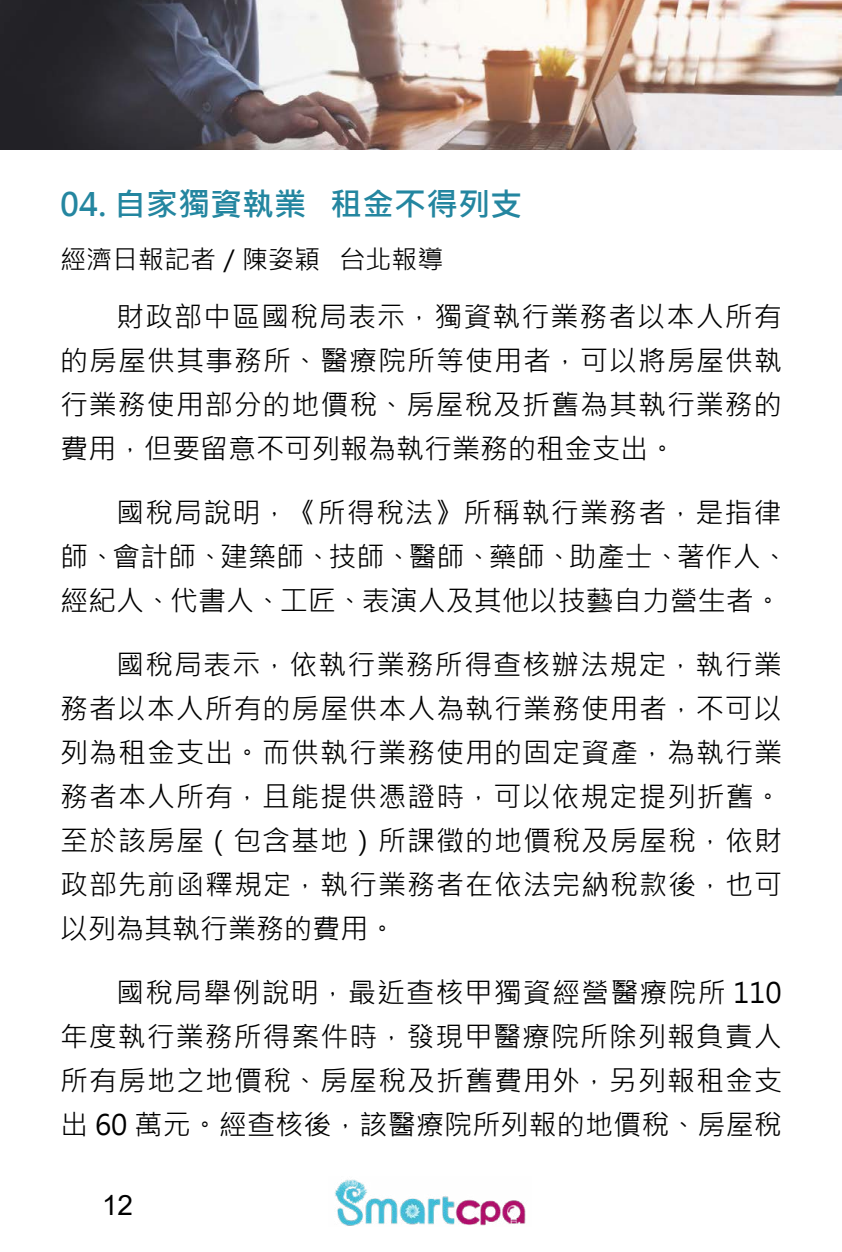
<style>
.page{position:relative;width:842px;height:1252px;background:#fff}
.page>*{position:absolute;margin:0;border:0;box-sizing:border-box;transform-origin:0 0}
.t1{font:700 32px "Microsoft Jheng Hei";color:#2486a0}
.t2{font:28px/44px "Microsoft Jheng Hei";letter-spacing:.035em;color:#000;text-align:justify}
.t3{font:28px/44px "Microsoft Jheng Hei";color:#000}
.t4{font:28px "Arial";color:#000}
.t5{font:26px "Microsoft Jheng Hei";color:#000}
</style>
<div class="page">
<img style="left:334px;top:1179px;width:192px;height:47px">
<img style="left:0;top:0;width:842px;height:150px">
<p class="t1" style="left:60px;top:185px;width:464px">04. 自家獨資執業 租金不得列支</p>
<p class="t5" style="left:60px;top:243px;width:385px">經濟日報記者／陳姿穎 台北報導</p>
<p class="t2" style="left:60px;top:295px;width:724px;text-indent:56px">財政部中區國稅局表示，獨資執行業務者以本人所有的房屋供其事務所、醫療院所等使用者，可以將房屋供執行業務使用部分的地價稅、房屋稅及折舊為其執行業務的費用，但要留意不可列報為執行業務的租金支出。</p>
<p class="t3" style="left:60px;top:491px;width:730px;text-indent:56px">國稅局說明，《所得稅法》所稱執行業務者，是指律師、會計師、建築師、技師、醫師、藥師、助產士、著作人、經紀人、代書人、工匠、表演人及其他以技藝自力營生者。</p>
<p class="t2" style="left:60px;top:643px;width:724px;text-indent:56px">國稅局表示，依執行業務所得查核辦法規定，執行業務者以本人所有的房屋供本人為執行業務使用者，不可以列為租金支出。而供執行業務使用的固定資產，為執行業務者本人所有，且能提供憑證時，可以依規定提列折舊。至於該房屋（包含基地）所課徵的地價稅及房屋稅，依財政部先前函釋規定，執行業務者在依法完納稅款後，也可以列為其執行業務的費用。</p>
<p class="t2" style="left:60px;top:971px;width:724px;text-indent:56px">國稅局舉例說明，最近查核甲獨資經營醫療院所 110年度執行業務所得案件時，發現甲醫療院所除列報負責人所有房地之地價稅、房屋稅及折舊費用外，另列報租金支出 60 萬元。經查核後，該醫療院所列報的地價稅、房屋稅</p>
<p class="t4" style="left:102px;top:1186px;width:33px">12</p>
</div>
